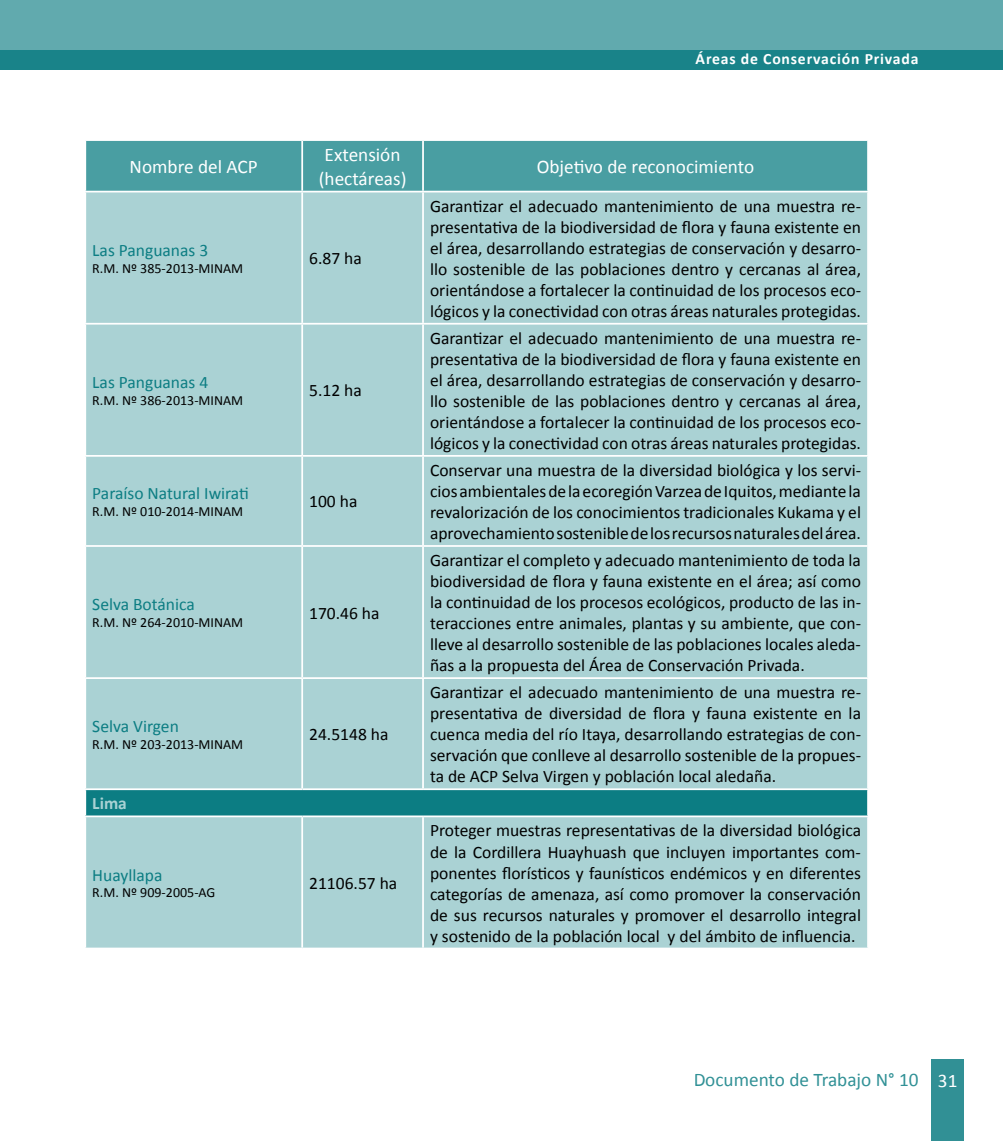
<style>
.page{position:relative;width:1003px;height:1141px;background:#fff}
.page>*{position:absolute;margin:0;border:0;box-sizing:border-box;transform-origin:0 0}
.t1{font:19.25px/23.1px "Calibri";color:#fff;text-align:center}
.t2{font:19.25px "Calibri";color:#0c7d83}
.t3{font:17.5px/21px "Calibri";color:#000;text-align:justify}
.t4{font:17.5px "Calibri";color:#0c7d83}
.t5{font:700 17.5px "Calibri";color:#aad2d4}
.t6{font:700 15.75px "Calibri";letter-spacing:.05em;color:#fff}
.t7{font:14px "Calibri";color:#000}
.s1{color:#fff}
</style>
<div class="page">
<div style="left:930px;top:1060px;width:33px;height:81px;background:#319095"></div>
<svg style="left:0;top:0;width:1002px;height:69px;background:#4d9fa3"></svg>
<div style="left:86px;top:141px;width:780px;height:50px;background:#499ea2"></div>
<div style="left:86px;top:192px;width:780px;height:756px;background:#aad2d4"></div>
<div style="left:85px;top:789px;width:782px;height:27px;background:#0c7d83"></div>
<hr style="left:301px;top:192px;width:2px;height:131px;background:#fff">
<hr style="left:422px;top:192px;width:2px;height:131px;background:#fff">
<hr style="left:84px;top:323px;width:218px;height:2px;background:#fff">
<hr style="left:302px;top:323px;width:121px;height:2px;background:#fff">
<hr style="left:301px;top:325px;width:2px;height:130px;background:#fff">
<hr style="left:423px;top:323px;width:445px;height:2px;background:#fff">
<hr style="left:422px;top:325px;width:2px;height:130px;background:#fff">
<hr style="left:84px;top:455px;width:218px;height:2px;background:#fff">
<hr style="left:302px;top:455px;width:121px;height:2px;background:#fff">
<hr style="left:301px;top:457px;width:2px;height:88px;background:#fff">
<hr style="left:423px;top:455px;width:445px;height:2px;background:#fff">
<hr style="left:422px;top:457px;width:2px;height:88px;background:#fff">
<hr style="left:84px;top:545px;width:218px;height:2px;background:#fff">
<hr style="left:302px;top:545px;width:121px;height:2px;background:#fff">
<hr style="left:301px;top:547px;width:2px;height:130px;background:#fff">
<hr style="left:423px;top:545px;width:445px;height:2px;background:#fff">
<hr style="left:422px;top:547px;width:2px;height:130px;background:#fff">
<hr style="left:84px;top:677px;width:218px;height:2px;background:#fff">
<hr style="left:302px;top:677px;width:121px;height:2px;background:#fff">
<hr style="left:301px;top:679px;width:2px;height:109px;background:#fff">
<hr style="left:423px;top:677px;width:445px;height:2px;background:#fff">
<hr style="left:422px;top:679px;width:2px;height:109px;background:#fff">
<hr style="left:84px;top:788px;width:218px;height:2px;background:#fff">
<hr style="left:84px;top:790px;width:2px;height:25px;background:#fff">
<hr style="left:302px;top:788px;width:121px;height:2px;background:#fff">
<hr style="left:423px;top:788px;width:445px;height:2px;background:#fff">
<hr style="left:866px;top:790px;width:2px;height:25px;background:#fff">
<hr style="left:84px;top:815px;width:218px;height:2px;background:#fff">
<hr style="left:302px;top:815px;width:121px;height:2px;background:#fff">
<hr style="left:301px;top:817px;width:2px;height:131px;background:#fff">
<hr style="left:423px;top:815px;width:445px;height:2px;background:#fff">
<hr style="left:422px;top:817px;width:2px;height:131px;background:#fff">
<hr style="left:301px;top:141px;width:2px;height:50px;background:#fff">
<hr style="left:422px;top:141px;width:2px;height:50px;background:#fff">
<p class="t6" style="left:695px;top:49px;width:224px">Áreas de Conservación Privada</p>
<p class="t1" style="left:130px;top:155px;width:130px">Nombre del ACP</p>
<p class="t1" style="left:318px;top:144px;width:89px">Extensión (hectáreas)</p>
<p class="t1" style="left:536px;top:155px;width:219px">Objetivo de reconocimiento</p>
<p class="t4" style="left:92px;top:239px;width:117px">Las Panguanas 3</p>
<p class="t7" style="left:92px;top:259px;width:152px">R.M. Nº 385-2013-MINAM</p>
<p class="t4" style="left:92px;top:371px;width:117px">Las Panguanas 4</p>
<p class="t7" style="left:92px;top:391px;width:152px">R.M. Nº 386-2013-MINAM</p>
<p class="t4" style="left:92px;top:482px;width:158px">Paraíso Natural Iwirati</p>
<p class="t7" style="left:92px;top:502px;width:152px">R.M. Nº 010-2014-MINAM</p>
<p class="t4" style="left:92px;top:593px;width:104px">Selva Botánica</p>
<p class="t7" style="left:92px;top:613px;width:152px">R.M. Nº 264-2010-MINAM</p>
<p class="t4" style="left:92px;top:715px;width:88px">Selva Virgen</p>
<p class="t7" style="left:92px;top:735px;width:152px">R.M. Nº 203-2013-MINAM</p>
<p class="t5" style="left:92px;top:792px;width:36px">Lima</p>
<p class="t4" style="left:92px;top:864px;width:72px">Huayllapa</p>
<p class="t7" style="left:92px;top:884px;width:125px">R.M. Nº 909-2005-AG</p>
<p class="t3" style="left:309px;top:248px;width:54px">6.87 ha</p>
<p class="t3" style="left:309px;top:380px;width:54px">5.12 ha</p>
<p class="t3" style="left:309px;top:491px;width:50px">100 ha</p>
<p class="t3" style="left:309px;top:602px;width:72px">170.46 ha</p>
<p class="t3" style="left:309px;top:724px;width:81px">24.5148 ha</p>
<p class="t3" style="left:309px;top:873px;width:90px">21106.57 ha</p>
<p class="t3" style="left:430px;top:195px;width:432px">Garantizar el adecuado mantenimiento de una muestra re&shy;presentativa de la biodiversidad de flora y fauna existente en el área, desarrollando estrategias de conservación y desarro&shy;llo sostenible de las poblaciones dentro y cercanas al área, orientándose a fortalecer la continuidad de los procesos eco&shy;lógicos y la conectividad con otras áreas naturales protegidas.</p>
<p class="t3" style="left:430px;top:328px;width:432px">Garantizar el adecuado mantenimiento de una muestra re&shy;presentativa de la biodiversidad de flora y fauna existente en el área, desarrollando estrategias de conservación y desarro&shy;llo sostenible de las poblaciones dentro y cercanas al área, orientándose a fortalecer la continuidad de los procesos eco&shy;lógicos y la conectividad con otras áreas naturales protegidas.</p>
<p class="t3" style="left:430px;top:460px;width:432px">Conservar una muestra de la diversidad biológica y los servi&shy;cios ambientales de la ecoregión Varzea de Iquitos, mediante la revalorización de los conocimientos tradicionales Kukama y el aprovechamiento sostenible de los recursos naturales del área.</p>
<p class="t3" style="left:430px;top:550px;width:432px">Garantizar el completo y adecuado mantenimiento de toda la biodiversidad de flora y fauna existente en el área; así como la continuidad de los procesos ecológicos, producto de las in&shy;teracciones entre animales, plantas y su ambiente, que con&shy;lleve al desarrollo sostenible de las poblaciones locales aleda&shy;ñas a la propuesta del Área de Conservación Privada.</p>
<p class="t3" style="left:430px;top:682px;width:432px">Garantizar el adecuado mantenimiento de una muestra re&shy;presentativa de diversidad de flora y fauna existente en la cuenca media del río Itaya, desarrollando estrategias de con&shy;servación que conlleve al desarrollo sostenible de la propues&shy;ta de ACP Selva Virgen y población local aledaña.</p>
<p class="t3" style="left:430px;top:820px;width:432px">Proteger muestras representativas de la diversidad biológica de la Cordillera Huayhuash que incluyen importantes com&shy;ponentes florísticos y faunísticos endémicos y en diferentes categorías de amenaza, así como promover la conservación de sus recursos naturales y promover el desarrollo integral y sostenido de la población local y del ámbito de influencia.</p>
<p class="t2" style="left:693px;top:1067px;width:265px">Documento de Trabajo N° 10 <span class="s1">31</span></p>
</div>
